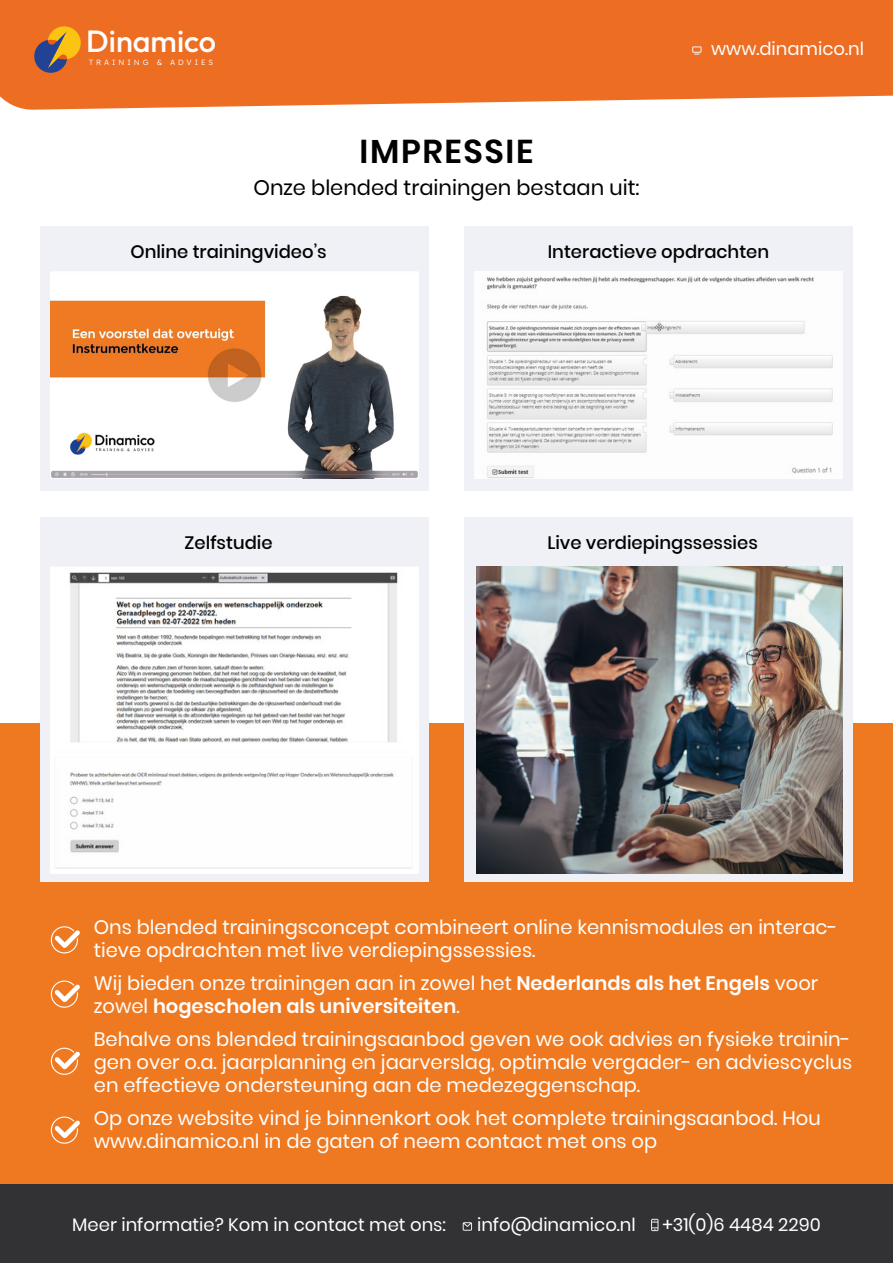
<style>
.page{position:relative;width:893px;height:1263px;background:#fff}
.page>*{position:absolute;margin:0;border:0;box-sizing:border-box;transform-origin:0 0}
.t1{font:600 33px "Poppins";letter-spacing:.05em;color:#010101}
.t2{font:500 30.6px "Outfit";color:#fff}
.t3{font:21px "Poppins";color:#010101}
.t4{font:19.5px/23.4px "Poppins";color:#fff}
.t5{font:600 19.5px/23.4px "Poppins";color:#fff}
.t6{font:18px "Poppins";color:#fff}
.t7{font:500 18px "Poppins";color:#010101}
.t8{font:7.65px "Lexend";letter-spacing:.39em;color:#fff}
.s1{font-weight:400}
</style>
<div class="page">
<svg style="left:0;top:0;width:893px;height:110px;fill:#ed6d23"></svg>
<svg style="left:33px;top:25px;width:49px;height:49px"></svg>
<div style="left:0;top:724px;width:893px;height:539px;background:#ef7921"></div>
<div style="left:0;top:1184px;width:893px;height:79px;background:#323134"></div>
<svg style="left:651px;top:1219px;width:7px;height:12px"></svg>
<svg style="left:463px;top:1222px;width:9px;height:9px"></svg>
<div style="left:40px;top:226px;width:388px;height:265px;background:#f0f1f7"></div>
<div style="left:464px;top:226px;width:388px;height:265px;background:#f0f1f7"></div>
<img style="left:50px;top:272px;width:369px;height:207px">
<img style="left:474px;top:271px;width:369px;height:208px">
<div style="left:40px;top:517px;width:388px;height:364px;background:#f0f1f7"></div>
<img style="left:50px;top:567px;width:369px;height:306px">
<div style="left:464px;top:517px;width:388px;height:364px;background:#f0f1f7"></div>
<img style="left:476px;top:566px;width:367px;height:307px">
<svg style="left:51px;top:926px;width:29px;height:27px"></svg>
<svg style="left:51px;top:980px;width:29px;height:28px"></svg>
<svg style="left:51px;top:1116px;width:29px;height:28px"></svg>
<svg style="left:51px;top:1048px;width:29px;height:27px"></svg>
<svg style="left:692px;top:46px;width:9px;height:9px"></svg>
<h2 class="t2" style="left:86px;top:22px;width:131px">Dinamico</h2>
<p class="t6" style="left:711px;top:38px;width:154px">www.dinamico.nl</p>
<p class="t8" style="left:89px;top:57px;width:126px">TRAINING &amp; ADVIES</p>
<h1 class="t1" style="left:359px;top:132px;width:175px">IMPRESSIE</h1>
<p class="t3" style="left:253px;top:175px;width:388px">Onze blended trainingen bestaan uit:</p>
<p class="t7" style="left:130px;top:241px;width:198px">Online trainingvideo’s</p>
<p class="t7" style="left:548px;top:241px;width:223px">Interactieve opdrachten</p>
<p class="t7" style="left:185px;top:532px;width:89px">Zelfstudie</p>
<p class="t7" style="left:547px;top:532px;width:212px">Live verdiepingssessies</p>
<p class="t4" style="left:94px;top:915px;width:745px">Ons blended trainingsconcept combineert online kennismodules en interac&shy;tieve opdrachten met live verdiepingssessies.</p>
<p class="t5" style="left:94px;top:971px;width:726px"><span class="s1">Wij bieden onze trainingen aan in zowel het</span> Nederlands als het Engels <span class="s1">voor zowel</span> hogescholen als universiteiten<span class="s1">.</span></p>
<p class="t4" style="left:94px;top:1027px;width:760px;text-align:justify">Behalve ons blended trainingsaanbod geven we ook advies en fysieke trainin&shy;gen over o.a. jaarplanning en jaarverslag, optimale vergader- en adviescyclus en effectieve ondersteuning aan de medezeggenschap.</p>
<p class="t4" style="left:94px;top:1106px;width:728px">Op onze website vind je binnenkort ook het complete trainingsaanbod. Hou www.dinamico.nl in de gaten of neem contact met ons op</p>
<p class="t6" style="left:72px;top:1214px;width:375px">Meer informatie? Kom in contact met ons:</p>
<p class="t6" style="left:477px;top:1214px;width:160px">info@dinamico.nl</p>
<p class="t6" style="left:662px;top:1214px;width:160px">+31(0)6 4484 2290</p>
</div>
